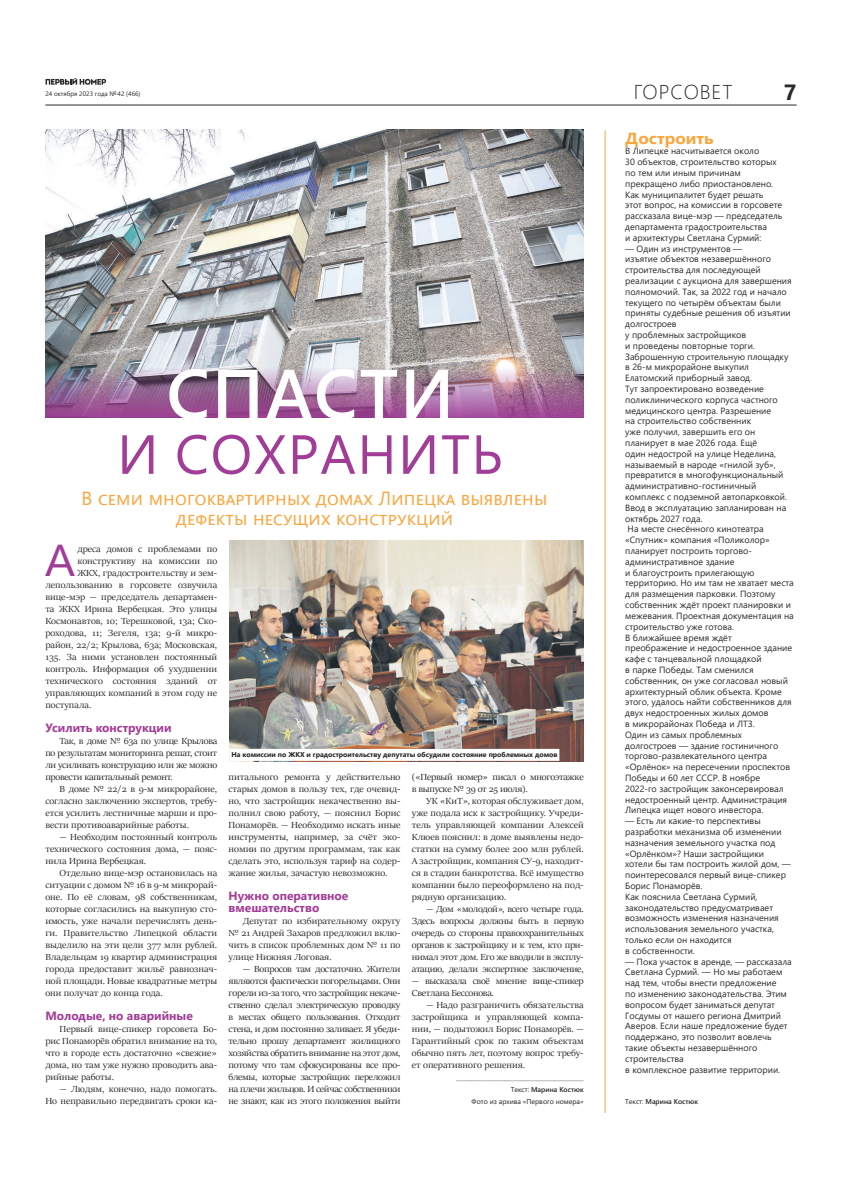
<style>
.page{position:relative;width:842px;height:1191px;background:#fff}
.page>*{position:absolute;margin:0;border:0;box-sizing:border-box;transform-origin:0 0}
.t1{font:600 70px "Segoe UI";letter-spacing:.03em;color:#fff}
.t2{font:55px "Segoe UI";letter-spacing:.03em;color:#a13d96}
.t3{font:44.5px "Segoe UI";color:#a13d96;scale:1.07 1}
.t4{font:700 22px "Segoe UI";color:#2b292a}
.t5{font:300 20px "Segoe UI";letter-spacing:.045em;color:#2b292a}
.t6{font:19px/20px "Segoe UI";letter-spacing:.01em;color:#faa63f;text-align:center}
.t7{font:700 16px "Segoe UI";color:#faa63f;scale:1.07 1}
.t8{font:700 12px/12px "Segoe UI";color:#a13d96}
.t9{font:9.9px/12px "Sitka Banner";color:#2b292a;text-align:justify;scale:1.07 1}
.t10{font:9.9px/12px "Sitka Banner";letter-spacing:-.025em;color:#2b292a;scale:1.07 1}
.t11{font:9px/10.8px "Segoe UI";color:#2b292a}
.t12{font:700 7px "Segoe UI";color:#231f20}
.t13{font:7px/12px "Segoe UI";color:#231f20;text-align:right}
.t14{font:600 7px "Segoe UI";color:#231f20}
.t15{font:6.4px "Segoe UI";color:#2b292a}
.s1{font-weight:400}
.s2{font-weight:600}
</style>
<div class="page">
<svg style="left:46px;top:78px;width:60px;height:7px"></svg>
<hr style="left:45px;top:104px;width:752px;height:1px;background:#2b292a">
<hr style="left:605px;top:130px;width:1px;height:983px;background:#faa63f">
<img style="left:229px;top:540px;width:355px;height:221px">
<img style="left:45px;top:129px;width:539px;height:204px">
<img style="left:45px;top:333px;width:539px;height:84px">
<div style="left:230px;top:749px;width:329px;height:12px;background:#fff"></div>
<h3 class="t5" style="left:634px;top:73px;width:100px">ГОРСОВЕТ</h3>
<h3 class="t7" style="left:625px;top:123px;width:84px">Достроить</h3>
<p class="t11" style="left:625px;top:145px;width:159px">В Липецке насчитывается около<br>30 объектов, строительство которых по тем или иным причинам прекращено либо приостановлено.<br>Как муниципалитет будет решать<br>этот вопрос, на комиссии в горсовете рассказала вице-мэр — председатель департамента градостроительства<br>и архитектуры Светлана Сурмий:</p>
<p class="t11" style="left:625px;top:242px;width:170px">— Один из инструментов —<br>изъятие объектов незавершённого строительства для последующей реализации с аукциона для завершения полномочий. Так, за 2022 год и начало текущего по четырём объектам были приняты судебные решения об изъятии долгостроев<br>у проблемных застройщиков<br>и проведены повторные торги.<br>Заброшенную строительную площадку в 26-м микрорайоне выкупил<br>Елатомский приборный завод.<br>Тут запроектировано возведение поликлинического корпуса частного медицинского центра. Разрешение<br>на строительство собственник<br>уже получил, завершить его он планирует в мае 2026 года. Ещё<br>один недострой на улице Неделина, называемый в народе «гнилой зуб», превратится в многофункциональный административно-гостиничный комплекс с подземной автопарковкой.<br>Ввод в эксплуатацию запланирован на октябрь 2027 года.<br>На месте снесённого кинотеатра «Спутник» компания «Поликолор» планирует построить торгово&shy;административное здание<br>и благоустроить прилегающую территорию. Но им там не хватает места для размещения парковки. Поэтому собственник ждёт проект планировки и межевания. Проектная документация на строительство уже готова.<br>В ближайшее время ждёт преображение и недостроенное здание кафе с танцевальной площадкой<br>в парке Победы. Там сменился собственник, он уже согласовал новый архитектурный облик объекта. Кроме этого, удалось найти собственников для двух недостроенных жилых домов<br>в микрорайонах Победа и ЛТЗ.<br>Один из самых проблемных долгостроев — здание гостиничного торгово-развлекательного центра «Орлёнок» на пересечении проспектов<br>Победы и 60 лет СССР. В ноябре<br>2022-го застройщик законсервировал недостроенный центр. Администрация<br>Липецка ищет нового инвестора.</p>
<p class="t11" style="left:625px;top:814px;width:167px">— Есть ли какие-то перспективы разработки механизма об изменении назначения земельного участка под «Орлёнком»? Наши застройщики хотели бы там построить жилой дом, — поинтересовался первый вице-спикер<br>Борис Понаморёв.<br>Как пояснила Светлана Сурмий, законодательство предусматривает возможность изменения назначения использования земельного участка, только если он находится<br>в собственности.</p>
<p class="t11" style="left:625px;top:955px;width:168px">— Пока участок в аренде, — рассказала Светлана Сурмий. — Но мы работаем над тем, чтобы внести предложение<br>по изменению законодательства. Этим вопросом будет заниматься депутат Госдумы от нашего региона Дмитрий Аверов. Если наше предложение будет поддержано, это позволит вовлечь такие объекты незавершённого строительства<br>в комплексное развитие территории.</p>
<p class="t14" style="left:625px;top:1095px;width:74px"><span class="s1">Текст:</span> Марина Костюк</p>
<p class="t15" style="left:45px;top:88px;width:97px">24 октября 2023 года №42 (466)</p>
<h3 class="t4" style="left:784px;top:71px;width:14px">7</h3>
<h1 class="t1" style="left:166px;top:328px;width:289px">СПАСТИ</h1>
<h2 class="t2" style="left:117px;top:402px;width:387px">И СОХРАНИТЬ</h2>
<h3 class="t6" style="left:82px;top:486px;width:467px">В семи многоквартирных домах Липецка выявлены дефекты несущих конструкций</h3>
<h3 class="t3" style="left:45px;top:518px;width:30px">А</h3>
<p class="t9" style="left:77px;top:543px;width:132px">дреса домов с проблемами по</p>
<p class="t9" style="left:77px;top:555px;width:132px">конструктиву на комиссии по</p>
<p class="t9" style="left:77px;top:567px;width:132px">ЖКХ, градостроительству и зем-</p>
<p class="t9" style="left:45px;top:579px;width:162px">лепользованию в горсовете озвучила</p>
<p class="t9" style="left:45px;top:591px;width:162px">вице-мэр — председатель департамен-</p>
<p class="t9" style="left:45px;top:603px;width:162px">та ЖКХ Ирина Вербецкая. Это улицы</p>
<p class="t9" style="left:45px;top:615px;width:162px">Космонавтов, 10; Терешковой, 13а; Ско-</p>
<p class="t9" style="left:45px;top:627px;width:162px">роходова, 11; Зегеля, 13а; 9-й микро-</p>
<p class="t9" style="left:45px;top:639px;width:162px">район, 22/2; Крылова, 63а; Московская,</p>
<p class="t9" style="left:45px;top:651px;width:162px">135. За ними установлен постоянный</p>
<p class="t9" style="left:45px;top:663px;width:162px">контроль. Информация об ухудшении</p>
<p class="t9" style="left:45px;top:675px;width:162px">технического состояния зданий от</p>
<p class="t9" style="left:45px;top:687px;width:162px">управляющих компаний в этом году не</p>
<p class="t9" style="left:45px;top:699px;width:44px">поступала.</p>
<p class="t8" style="left:45px;top:721px;width:128px">Усилить конструкции</p>
<p class="t9" style="left:45px;top:735px;width:162px;text-indent:14px">Так, в доме № 63а по улице Крылова по результатам мониторинга решат, стоит ли усиливать конструкцию или же можно провести капитальный ремонт.</p>
<p class="t9" style="left:45px;top:783px;width:162px;text-indent:14px">В доме № 22/2 в 9-м микрорайоне, согласно заключению экспертов, требу&shy;ется усилить лестничные марши и про&shy;вести противоаварийные работы.</p>
<p class="t9" style="left:45px;top:831px;width:162px;text-indent:14px">— Необходим постоянный контроль технического состояния дома, — пояс&shy;нила Ирина Вербецкая.</p>
<p class="t9" style="left:45px;top:867px;width:162px;text-indent:14px">Отдельно вице-мэр остановилась на ситуации с домом № 16 в 9-м микрорай&shy;оне. По её словам, 98 собственникам, которые согласились на выкупную сто&shy;имость, уже начали перечислять день&shy;ги. Правительство Липецкой области выделило на эти цели 377 млн рублей.<br>Владельцам 19 квартир администрация города предоставит жильё равнознач&shy;ной площади. Новые квадратные метры они получат до конца года.</p>
<p class="t8" style="left:45px;top:1009px;width:149px">Молодые, но аварийные</p>
<p class="t9" style="left:45px;top:1023px;width:162px;text-indent:14px">Первый вице-спикер горсовета Бо&shy;рис Понаморёв обратил внимание на то, что в городе есть достаточно «свежие» дома, но там уже нужно проводить ава&shy;рийные работы.</p>
<p class="t9" style="left:45px;top:1083px;width:162px;text-align:right">— Людям, конечно, надо помогать.<br>Но неправильно передвигать сроки ка-</p>
<p class="t12" style="left:232px;top:748px;width:327px">На комиссии по ЖКХ и градостроительству депутаты обсудили состояние проблемных домов</p>
<p class="t10" style="left:412px;top:771px;width:162px">(«Первый номер» писал о многоэтажке в выпуске № 39 от 25 июля).</p>
<p class="t9" style="left:412px;top:795px;width:162px;text-indent:14px">УК «КиТ», которая обслуживает дом, уже подала иск к застройщику. Учреди&shy;тель управляющей компании Алексей Клюев пояснил: в доме выявлены недо&shy;статки на сумму более 200 млн рублей.<br>А застройщик, компания СУ-9, находит&shy;ся в стадии банкротства. Всё имущество компании было переоформлено на под&shy;рядную организацию.</p>
<p class="t9" style="left:412px;top:903px;width:162px;text-indent:14px">— Дом «молодой», всего четыре года.<br>Здесь вопросы должны быть в первую очередь со стороны правоохранительных органов к застройщику и к тем, кто при&shy;нимал этот дом. Его же вводили в эксплу&shy;атацию, делали экспертное заключение,</p>
<p class="t10" style="left:412px;top:975px;width:162px">— высказала своё мнение вице-спикер<br>Светлана Бессонова.</p>
<p class="t9" style="left:426px;top:999px;width:149px">— Надо разграничить обязательства</p>
<p class="t9" style="left:412px;top:1011px;width:162px">застройщика и управляющей компа-</p>
<p class="t9" style="left:412px;top:1023px;width:162px">нии, — подытожил Борис Понаморёв. —</p>
<p class="t9" style="left:412px;top:1035px;width:162px">Гарантийный срок по таким объектам</p>
<p class="t9" style="left:412px;top:1047px;width:162px">обычно пять лет, поэтому вопрос требу-</p>
<p class="t9" style="left:412px;top:1059px;width:107px">ет оперативного решения.</p>
<p class="t9" style="left:456px;top:1071px;width:121px">__________________________</p>
<p class="t13" style="left:472px;top:1083px;width:114px">Текст: <span class="s2">Марина Костюк<br></span>Фото из архива «Первого номера»</p>
<p class="t9" style="left:229px;top:771px;width:162px">питального ремонта у действительно старых домов в пользу тех, где очевид&shy;но, что застройщик некачественно вы&shy;полнил свою работу, — пояснил Борис Понаморёв. — Необходимо искать иные инструменты, например, за счёт эко&shy;номии по другим программам, так как сделать это, используя тариф на содер&shy;жание жилья, зачастую невозможно.</p>
<p class="t8" style="left:229px;top:889px;width:121px">Нужно оперативное вмешательство</p>
<p class="t9" style="left:229px;top:915px;width:162px;text-indent:14px">Депутат по избирательному округу № 21 Андрей Захаров предложил вклю&shy;чить в список проблемных дом № 11 по улице Нижняя Логовая.</p>
<p class="t9" style="left:229px;top:963px;width:162px;text-indent:14px">— Вопросов там достаточно. Жители являются фактически погорельцами. Они горели из-за того, что застройщик некаче&shy;ственно сделал электрическую проводку в местах общего пользования. Отходит стена, и дом постоянно заливает. Я убеди&shy;тельно прошу департамент жилищного хозяйства обратить внимание на этот дом, потому что там сфокусированы все про&shy;блемы, которые застройщик переложил на плечи жильцов. И сейчас собственники не знают, как из этого положения выйти</p>
</div>
